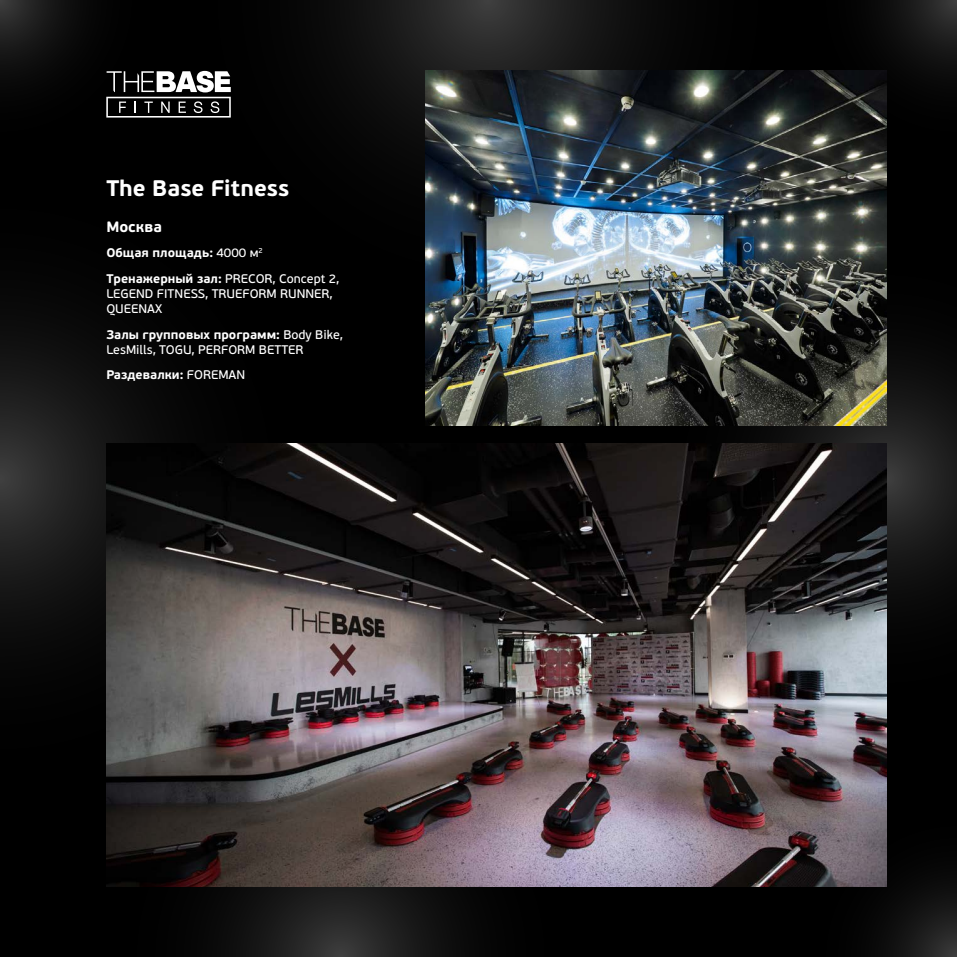
<style>
.page{position:relative;width:957px;height:957px;background:#000}
.page>*{position:absolute;margin:0;border:0;box-sizing:border-box;transform-origin:0 0}
.t1{font:700 22.5px "PF Beau Sans Pro";color:#fff}
.t2{font:700 15px "PF Beau Sans Pro";color:#fff}
.t3{font:12.5px/15px "PF Beau Sans Pro Bbook";color:#fff}
.t4{font:700 12.5px "PF Beau Sans Pro";color:#fff}
.s1{font-family:"PF Beau Sans Pro Bbook";font-weight:400}
.s2{font-family:"PF Beau Sans Pro";font-weight:700}
</style>
<div class="page">
<svg style="left:652px;top:244px;width:305px;height:468px"></svg>
<svg style="left:106px;top:886px;width:468px;height:71px"></svg>
<svg style="left:0;top:0;width:80px;height:80px;fill:#121212"></svg>
<svg style="left:806px;top:0;width:151px;height:151px"></svg>
<svg style="left:806px;top:806px;width:151px;height:151px"></svg>
<svg style="left:0;top:315px;width:161px;height:328px;fill:#151515"></svg>
<svg style="left:203px;top:0;width:594px;height:152px;fill:#090909"></svg>
<img style="left:106px;top:443px;width:780px;height:443px">
<img style="left:425px;top:71px;width:461px;height:354px">
<svg style="left:106px;top:71px;width:125px;height:47px"></svg>
<h1 class="t1" style="left:106px;top:174px;width:184px">The Base Fitness</h1>
<p class="t2" style="left:106px;top:217px;width:57px">Москва</p>
<p class="t4" style="left:106px;top:245px;width:158px">Общая площадь: <span class="s1">4000 м</span><sup>2</sup></p>
<p class="t3" style="left:106px;top:271px;width:235px"><span class="s2">Тренажерный зал:</span> PRECOR, Concept 2,<br>LEGEND FITNESS, TRUEFORM RUNNER,<br>QUEENAX</p>
<p class="t4" style="left:106px;top:326px;width:238px">Залы групповых программ: <span class="s1">Body Bike,</span></p>
<p class="t3" style="left:106px;top:342px;width:199px">LesMills, TOGU, PERFORM BETTER</p>
<p class="t4" style="left:106px;top:367px;width:140px">Раздевалки: <span class="s1">FOREMAN</span></p>
</div>
